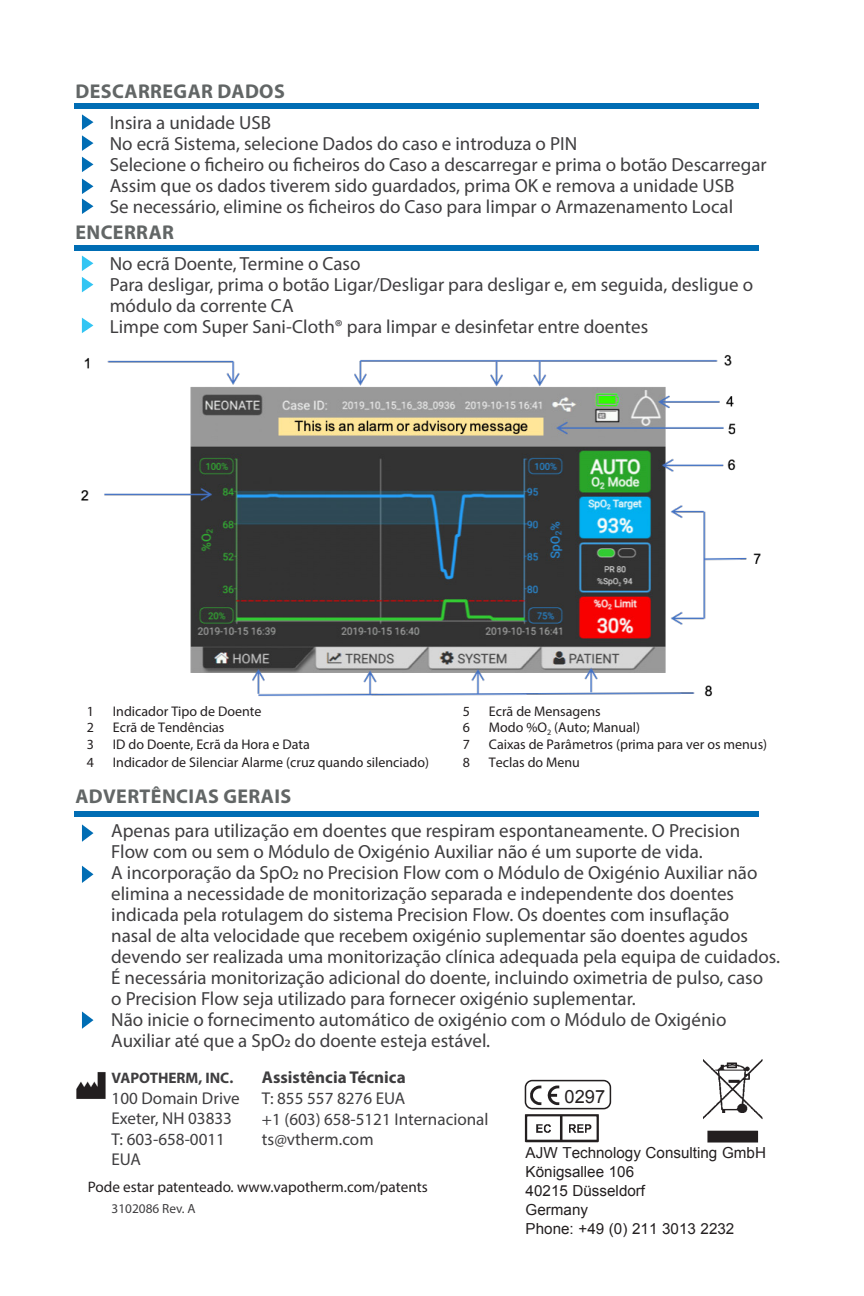
<style>
.page{position:relative;width:864px;height:1296px;background:#fff}
.page>*{position:absolute;margin:0;border:0;box-sizing:border-box;transform-origin:0 0}
.t1{font:700 20px "Myriad Pro";letter-spacing:.02em;color:#626666}
.t2{font:19px/21px "Myriad Pro";color:#3f3e40}
.t3{font:18.2px "Arial";color:#231f20}
.t4{font:17.2px/20.6px "Myriad Pro";color:#3f3e40}
.t5{font:700 17.2px "Myriad Pro";color:#3f3e40}
.t6{font:15.2px "Arial";color:#231f20}
.t7{font:15.2px "Myriad Pro";color:#231f20}
.t8{font:700 15.2px "Myriad Pro";color:#3f3e40}
.t9{font:14px "Myriad Pro";color:#231f20}
.t10{font:13.4px "Myriad Pro";color:#3f3e40}
</style>
<div class="page">
<img style="left:524px;top:1105px;width:87px;height:38px">
<img style="left:703px;top:1059px;width:60px;height:84px">
<img style="left:524px;top:1079px;width:39px;height:31px">
<div style="left:525px;top:1080px;width:86px;height:29px;border:2px solid #231f20;border-radius:7px"></div>
<div style="left:74px;top:245px;width:685px;height:5px;background:#006db4"></div>
<div style="left:74px;top:811px;width:685px;height:6px;background:#006db4"></div>
<svg style="left:82px;top:866px;width:11px;height:17px"></svg>
<svg style="left:82px;top:824px;width:11px;height:18px"></svg>
<svg style="left:82px;top:1011px;width:11px;height:18px"></svg>
<svg style="left:82px;top:256px;width:11px;height:15px"></svg>
<svg style="left:82px;top:277px;width:11px;height:15px"></svg>
<svg style="left:82px;top:318px;width:11px;height:15px"></svg>
<div style="left:74px;top:104px;width:685px;height:5px;background:#006db4"></div>
<svg style="left:82px;top:179px;width:11px;height:35px"></svg>
<svg style="left:82px;top:157px;width:11px;height:15px"></svg>
<svg style="left:82px;top:114px;width:11px;height:37px"></svg>
<img style="left:81px;top:355px;width:680px;height:342px">
<img style="left:76px;top:1072px;width:30px;height:27px">
<p class="t1" style="left:75px;top:78px;width:211px">DESCARREGAR DADOS</p>
<p class="t2" style="left:83px;top:111px;width:190px">• Insira a unidade USB</p>
<p class="t2" style="left:83px;top:132px;width:496px">• No ecrã Sistema, selecione Dados do caso e introduza o PIN</p>
<p class="t2" style="left:83px;top:153px;width:685px">• Selecione o ficheiro ou ficheiros do Caso a descarregar e prima o botão Descarregar</p>
<p class="t2" style="left:83px;top:174px;width:653px">• Assim que os dados tiverem sido guardados, prima OK e remova a unidade USB</p>
<p class="t2" style="left:83px;top:195px;width:652px">• Se necessário, elimine os ficheiros do Caso para limpar o Armazenamento Local</p>
<p class="t1" style="left:75px;top:219px;width:100px">ENCERRAR</p>
<p class="t2" style="left:83px;top:253px;width:279px">• No ecrã Doente, Termine o Caso</p>
<p class="t2" style="left:110px;top:274px;width:645px;text-indent:-27px">• Para desligar, prima o botão Ligar/Desligar para desligar e, em seguida, desligue o módulo da corrente CA</p>
<p class="t2" style="left:83px;top:316px;width:567px">• Limpe com Super Sani-Cloth® para limpar e desinfetar entre doentes</p>
<p class="t9" style="left:87px;top:702px;width:9px">1</p>
<p class="t9" style="left:113px;top:702px;width:150px">Indicador Tipo de Doente</p>
<p class="t9" style="left:463px;top:702px;width:9px">5</p>
<p class="t9" style="left:489px;top:702px;width:113px">Ecrã de Mensagens</p>
<p class="t9" style="left:87px;top:719px;width:9px">2</p>
<p class="t9" style="left:113px;top:719px;width:113px">Ecrã de Tendências</p>
<p class="t9" style="left:463px;top:719px;width:9px">6</p>
<p class="t9" style="left:489px;top:719px;width:153px">Modo %O<sub>2</sub> (Auto; Manual)</p>
<p class="t9" style="left:87px;top:736px;width:9px">3</p>
<p class="t9" style="left:113px;top:736px;width:199px">ID do Doente, Ecrã da Hora e Data</p>
<p class="t9" style="left:463px;top:736px;width:9px">7</p>
<p class="t9" style="left:489px;top:736px;width:280px">Caixas de Parâmetros (prima para ver os menus)</p>
<p class="t9" style="left:87px;top:754px;width:9px">4</p>
<p class="t9" style="left:113px;top:754px;width:318px">Indicador de Silenciar Alarme (cruz quando silenciado)</p>
<p class="t9" style="left:463px;top:754px;width:9px">8</p>
<p class="t9" style="left:489px;top:754px;width:93px">Teclas do Menu</p>
<p class="t1" style="left:75px;top:783px;width:217px">ADVERTÊNCIAS GERAIS</p>
<p class="t2" style="left:84px;top:820px;width:657px;text-align:center">• Apenas para utilização em doentes que respiram espontaneamente. O Precision<br>Flow com ou sem o Módulo de Oxigénio Auxiliar não é um suporte de vida.</p>
<p class="t2" style="left:111px;top:862px;width:670px;text-indent:-27px">• A incorporação da SpO2 no Precision Flow com o Módulo de Oxigénio Auxiliar não elimina a necessidade de monitorização separada e independente dos doentes indicada pela rotulagem do sistema Precision Flow. Os doentes com insuflação<br>nasal de alta velocidade que recebem oxigénio suplementar são doentes agudos devendo ser realizada uma monitorização clínica adequada pela equipa de cuidados.<br>É necessária monitorização adicional do doente, incluindo oximetria de pulso, caso<br>o Precision Flow seja utilizado para fornecer oxigénio suplementar.</p>
<p class="t2" style="left:111px;top:1009px;width:617px;text-indent:-27px">• Não inicie o fornecimento automático de oxigénio com o Módulo de Oxigénio<br>Auxiliar até que a SpO2 do doente esteja estável.</p>
<p class="t5" style="left:262px;top:1066px;width:145px">Assistência Técnica</p>
<p class="t4" style="left:262px;top:1088px;width:145px">T: 855 557 8276 EUA</p>
<p class="t4" style="left:262px;top:1108px;width:228px">+1 (603) 658-5121 Internacional</p>
<p class="t4" style="left:262px;top:1129px;width:113px">ts@vtherm.com</p>
<p class="t8" style="left:112px;top:1068px;width:123px">VAPOTHERM, INC.</p>
<p class="t4" style="left:112px;top:1087px;width:130px">100 Domain Drive<br>Exeter, NH 03833<br>T: 603-658-0011</p>
<p class="t4" style="left:112px;top:1149px;width:31px">EUA</p>
<p class="t10" style="left:112px;top:1200px;width:86px">3102086 Rev. A</p>
<p class="t7" style="left:88px;top:1178px;width:342px">Pode estar patenteado. www.vapotherm.com/patents</p>
<p class="t3" style="left:565px;top:1085px;width:42px">0297</p>
<p class="t6" style="left:526px;top:1143px;width:242px">AJW Technology Consulting GmbH</p>
<p class="t6" style="left:526px;top:1162px;width:110px">Königsallee 106</p>
<p class="t6" style="left:526px;top:1181px;width:121px">40215 Düsseldorf</p>
<p class="t6" style="left:526px;top:1200px;width:64px">Germany</p>
<p class="t6" style="left:526px;top:1219px;width:210px">Phone: +49 (0) 211 3013 2232</p>
</div>
